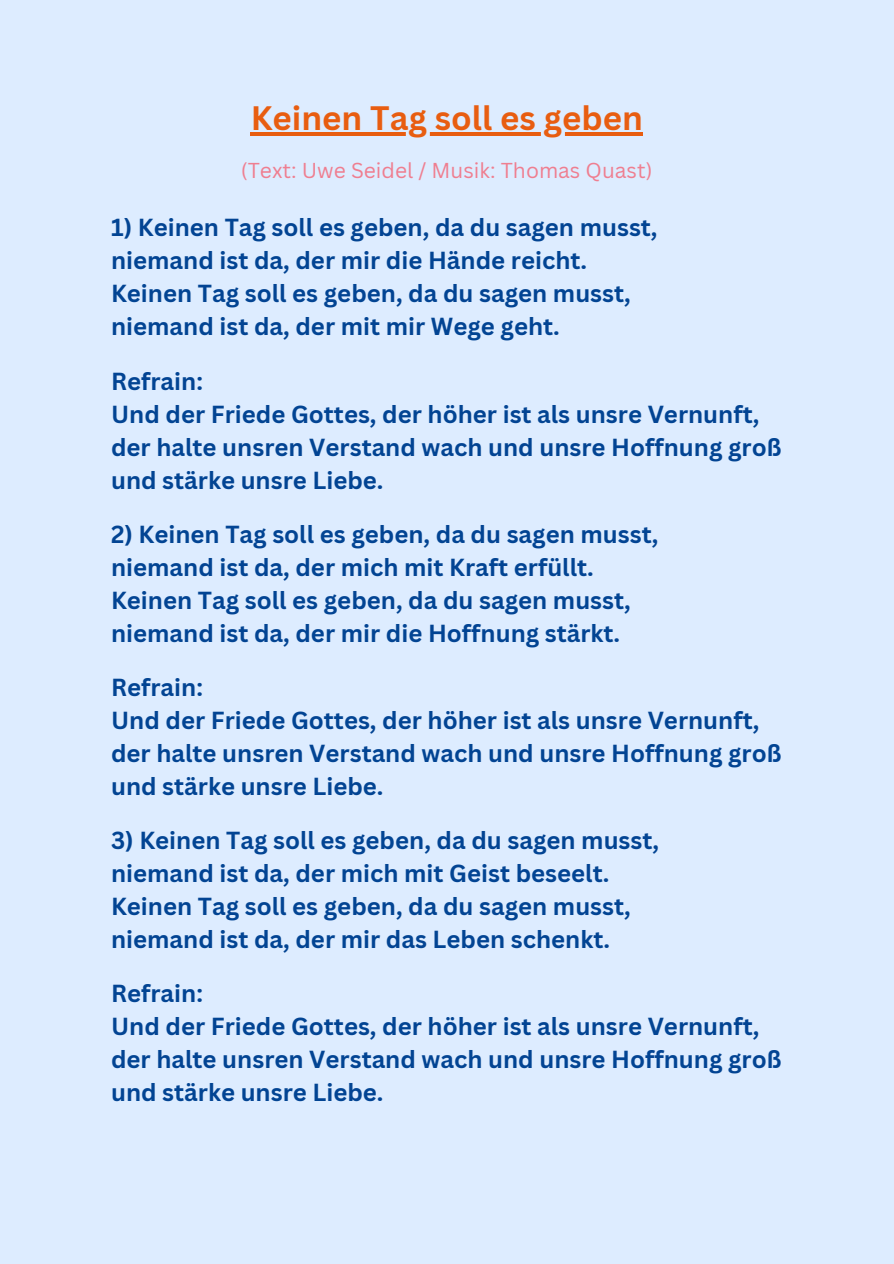
<style>
.page{position:relative;width:894px;height:1264px;background:#fff}
.page>*{position:absolute;margin:0;border:0;box-sizing:border-box;transform-origin:0 0}
.t1{font:700 33px "Canva Sans";color:#e85d10}
.t2{font:700 24px/33px "Canva Sans";color:#024493}
.t3{font:21px "Canva Sans";color:#ef7e90}
</style>
<div class="page">
<div style="left:0;top:0;width:893px;height:1263px;background:#ddecff"></div>
<hr style="left:251px;top:132px;width:391px;height:3px;background:#e85d10">
<h1 class="t1" style="left:251px;top:95px;width:393px">Keinen Tag soll es geben</h1>
<p class="t3" style="left:241px;top:156px;width:413px">(Text: Uwe Seidel / Musik: Thomas Quast)</p>
<h2 class="t2" style="left:111px;top:211px;width:548px">1) Keinen Tag soll es geben, da du sagen musst, niemand ist da, der mir die Hände reicht.<br>Keinen Tag soll es geben, da du sagen musst, niemand ist da, der mit mir Wege geht.</h2>
<h2 class="t2" style="left:111px;top:364px;width:672px">Refrain:<br>Und der Friede Gottes, der höher ist als unsre Vernunft, der halte unsren Verstand wach und unsre Hoffnung groß und stärke unsre Liebe.</h2>
<h2 class="t2" style="left:111px;top:517px;width:548px">2) Keinen Tag soll es geben, da du sagen musst, niemand ist da, der mich mit Kraft erfüllt.<br>Keinen Tag soll es geben, da du sagen musst, niemand ist da, der mir die Hoffnung stärkt.</h2>
<h2 class="t2" style="left:111px;top:670px;width:672px">Refrain:<br>Und der Friede Gottes, der höher ist als unsre Vernunft, der halte unsren Verstand wach und unsre Hoffnung groß und stärke unsre Liebe.</h2>
<h2 class="t2" style="left:111px;top:823px;width:549px">3) Keinen Tag soll es geben, da du sagen musst, niemand ist da, der mich mit Geist beseelt.<br>Keinen Tag soll es geben, da du sagen musst, niemand ist da, der mir das Leben schenkt.</h2>
<h2 class="t2" style="left:111px;top:976px;width:672px">Refrain:<br>Und der Friede Gottes, der höher ist als unsre Vernunft, der halte unsren Verstand wach und unsre Hoffnung groß und stärke unsre Liebe.</h2>
</div>
